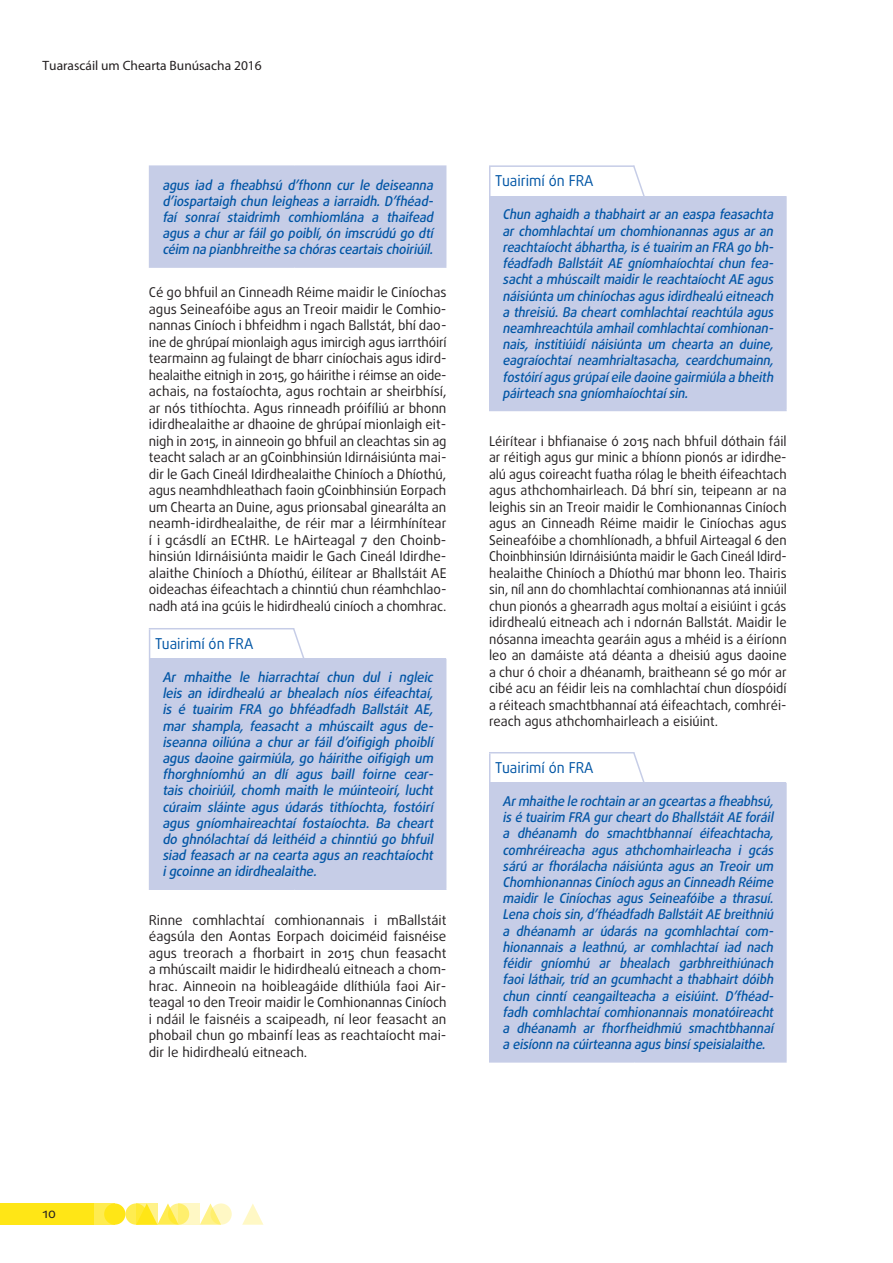
<style>
.page{position:relative;width:893px;height:1263px;background:#fff}
.page>*{position:absolute;margin:0;border:0;box-sizing:border-box;transform-origin:0 0}
.opinion_header{font:15px "Daxline Pro";color:#0155a5;scale:.95 1}
.body_text{font:13.5px/16.5px "Daxline Pro";color:#231f20;text-align:justify}
.opinion_text{font:italic 500 13.5px/16.2px "Daxline Pro";color:#0155a5;text-align:justify;scale:.94 1}
.opinion_text-2{font:italic 500 13.5px/16.2px "Daxline Pro";color:#0155a5;text-align:justify}
.opinion_text-3{font:italic 500 13.5px/16.2px "Daxline Pro";color:#0155a5;text-align:justify;scale:.95 1}
.t1{font:13.5px "Myriad Pro";color:#231f20}
</style>
<div class="page">
<svg style="left:125px;top:1203px;width:22px;height:22px"></svg>
<div style="left:94px;top:1203px;width:21px;height:22px;background:#ffec50"></div>
<div style="left:0;top:1203px;width:94px;height:22px;background:#ffe616"></div>
<svg style="left:200px;top:1203px;width:18px;height:22px"></svg>
<svg style="left:242px;top:1204px;width:21px;height:21px"></svg>
<div style="left:104px;top:1203px;width:21px;height:22px;background:#ffe616;border-radius:50%"></div>
<svg style="left:157px;top:1203px;width:18px;height:22px"></svg>
<svg style="left:168px;top:1203px;width:21px;height:22px"></svg>
<svg style="left:210px;top:1203px;width:22px;height:22px"></svg>
<svg style="left:136px;top:1203px;width:21px;height:22px"></svg>
<svg style="left:179px;top:1203px;width:21px;height:22px"></svg>
<div style="left:150px;top:166px;width:296px;height:101px;background:#c6cde7"></div>
<hr style="left:149px;top:165px;width:145px;height:2px;background:#c6cde7">
<hr style="left:149px;top:167px;width:1px;height:99px;background:#c6cde7">
<hr style="left:294px;top:165px;width:152px;height:2px;background:#c6cde7">
<hr style="left:149px;top:266px;width:145px;height:2px;background:#c6cde7">
<hr style="left:294px;top:266px;width:152px;height:2px;background:#c6cde7">
<div style="left:150px;top:659px;width:296px;height:230px;background:#c6cde7"></div>
<hr style="left:149px;top:659px;width:1px;height:229px;background:#c6cde7">
<hr style="left:149px;top:888px;width:145px;height:2px;background:#c6cde7">
<hr style="left:294px;top:888px;width:152px;height:2px;background:#c6cde7">
<hr style="left:149px;top:628px;width:145px;height:1px;background:#c6cde7">
<hr style="left:149px;top:629px;width:1px;height:30px;background:#c6cde7">
<div style="left:490px;top:196px;width:296px;height:214px;background:#c6cde7"></div>
<hr style="left:785px;top:196px;width:2px;height:214px;background:#c6cde7">
<hr style="left:489px;top:196px;width:1px;height:214px;background:#c6cde7">
<hr style="left:489px;top:410px;width:145px;height:1px;background:#c6cde7">
<hr style="left:634px;top:410px;width:153px;height:1px;background:#c6cde7">
<hr style="left:489px;top:165px;width:145px;height:2px;background:#c6cde7">
<svg style="left:489px;top:167px;width:1px;height:29px"></svg>
<div style="left:490px;top:783px;width:296px;height:279px;background:#c6cde7"></div>
<hr style="left:785px;top:783px;width:2px;height:278px;background:#c6cde7">
<hr style="left:489px;top:783px;width:1px;height:278px;background:#c6cde7">
<hr style="left:489px;top:1061px;width:145px;height:1px;background:#c6cde7">
<hr style="left:634px;top:1061px;width:153px;height:1px;background:#c6cde7">
<hr style="left:489px;top:752px;width:145px;height:1px;background:#c6cde7">
<hr style="left:489px;top:753px;width:1px;height:30px;background:#c6cde7">
<svg style="left:292px;top:628px;width:14px;height:31px"></svg>
<svg style="left:632px;top:165px;width:13px;height:31px"></svg>
<svg style="left:632px;top:752px;width:14px;height:31px"></svg>
<p class="t1" style="left:43px;top:57px;width:221px">Tuarascáil um Chearta Bunúsacha 2016</p>
<p class="opinion_text-3" style="left:162px;top:177px;width:290px">agus iad a fheabhsú d’fhonn cur le deiseanna d’iospartaigh chun leigheas a iarraidh. D’fhéad&shy;faí sonraí staidrimh comhiomlána a thaifead agus a chur ar fáil go poiblí, ón imscrúdú go dtí céim na pianbhreithe sa chórasceartaischoiriúil.</p>
<p class="body_text" style="left:149px;top:284px;width:299px">Cé go bhfuil an Cinneadh Réime maidir le Ciníochas agus Seineafóibe agus an Treoir maidir le Comhio&shy;nannas Ciníoch i bhfeidhm i ngach Ballstát, bhí dao&shy;ine de ghrúpaí mionlaigh agus imircigh agus iarrthóirí tearmainn ag fulaingt de bharr ciníochais agus idird&shy;healaithe eitnigh in 2015, go háirithe i réimse an oide&shy;achais, na fostaíochta, agus rochtain ar sheirbhísí, ar nós tithíochta. Agus rinneadh próifíliú ar bhonn idirdhealaithe ar dhaoine de ghrúpaí mionlaigh eit&shy;nigh in 2015, in ainneoin go bhfuil an cleachtas sin ag teacht salach ar an gCoinbhinsiún Idirnáisiúnta mai&shy;dir le Gach Cineál Idirdhealaithe Chiníoch a Dhíothú, agus neamhdhleathach faoin gCoinbhinsiún Eorpach um Chearta an Duine, agus prionsabal ginearálta an neamh-idirdhealaithe, de réir mar a léirmhínítear í i gcásdlí an ECtHR. Le hAirteagal 7 den Choinb&shy;hinsiún Idirnáisiúnta maidir le Gach Cineál Idirdhe&shy;alaithe Chiníoch a Dhíothú, éilítear ar Bhallstáit AE oideachas éifeachtach a chinntiú chun réamhchlao&shy;nadh atá ina gcúis le hidirdhealú ciníoch a chomhrac.</p>
<p class="opinion_header" style="left:155px;top:634px;width:105px">Tuairimí ón FRA</p>
<p class="opinion_text-2" style="left:162px;top:669px;width:275px">Ar mhaithe le hiarrachtaí chun dul i ngleic leis an idirdhealú ar bhealach níos éifeachtaí, is é tuairim FRA go bhféadfadh Ballstáit AE, mar shampla, feasacht a mhúscailt agus de&shy;iseanna oiliúna a chur ar fáil d’oifigigh phoiblí agus daoine gairmiúla, go háirithe oifigigh um fhorghníomhú an dlí agus baill foirne cear&shy;tais choiriúil, chomh maith le múinteoirí, lucht cúraim sláinte agus údarás tithíochta, fostóirí agus gníomhaireachtaí fostaíochta. Ba cheart do ghnólachtaí dá leithéid a chinntiú go bhfuil siad feasach ar na cearta agus an reachtaíocht igcoinne an idirdhealaithe.</p>
<p class="body_text" style="left:149px;top:911px;width:299px">Rinne comhlachtaí comhionannais i mBallstáit éagsúla den Aontas Eorpach doiciméid faisnéise agus treorach a fhorbairt in 2015 chun feasacht a mhúscailt maidir le hidirdhealú eitneach a chom&shy;hrac. Ainneoin na hoibleagáide dlíthiúla faoi Air&shy;teagal 10 den Treoir maidir le Comhionannas Ciníoch i ndáil le faisnéis a scaipeadh, ní leor feasacht an phobail chun go mbainfí leas as reachtaíocht mai&shy;dir le hidirdhealú eitneach.</p>
<p class="opinion_header" style="left:495px;top:171px;width:105px">Tuairimí ón FRA</p>
<p class="opinion_text" style="left:502px;top:207px;width:293px">Chun aghaidh a thabhairt ar an easpa feasachta ar chomhlachtaí um chomhionannas agus ar an reachtaíochtábhartha,isé tuairim an FRA go bh&shy;féadfadh Ballstáit AE gníomhaíochtaí chun fea&shy;sachta mhúscailtmaidirle reachtaíochtAE agus náisiúnta um chiníochasagusidirdhealú eitneach a threisiú. Ba cheart comhlachtaí reachtúla agus neamhreachtúla amhailcomhlachtaícomhionan&shy;nais, institiúidí náisiúnta um chearta an duine, eagraíochtaí neamhrialtasacha, ceardchumainn, fostóiríagusgrúpaíeile daoine gairmiúla a bheith páirteach sna gníomhaíochtaísin.</p>
<p class="body_text" style="left:489px;top:433px;width:299px">Léirítear i bhfianaise ó 2015 nach bhfuil dóthain fáil ar réitigh agus gur minic a bhíonn pionós ar idirdhe&shy;alú agus coireacht fuatha rólag le bheith éifeachtach agus athchomhairleach. Dá bhrí sin, teipeann ar na leighis sin an Treoir maidir le Comhionannas Ciníoch agus an Cinneadh Réime maidir le Ciníochas agus Seineafóibe a chomhlíonadh, a bhfuil Airteagal 6 den Choinbhinsiún Idirnáisiúnta maidir le Gach Cineál Idird&shy;healaithe Chiníoch a Dhíothú mar bhonn leo. Thairis sin, níl ann do chomhlachtaí comhionannas atá inniúil chun pionós a ghearradh agus moltaí a eisiúint i gcás idirdhealú eitneach ach i ndornán Ballstát. Maidir le nósanna imeachta gearáin agus a mhéid is a éiríonn leo an damáiste atá déanta a dheisiú agus daoine a chur ó choir a dhéanamh, braitheann sé go mór ar cibé acu an féidir leis na comhlachtaí chun díospóidí a réiteach smachtbhannaí atá éifeachtach, comhréi&shy;reach agus athchomhairleach a eisiúint.</p>
<p class="opinion_header" style="left:495px;top:758px;width:105px">Tuairimí ón FRA</p>
<p class="opinion_text" style="left:502px;top:793px;width:293px">Armhaithe le rochtain aran gceartasa fheabhsú, isé tuairim FRA gurcheartdo BhallstáitAE foráil a dhéanamh do smachtbhannaí éifeachtacha, comhréireacha agus athchomhairleacha i gcás sárú ar fhorálacha náisiúnta agus an Treoir um ChomhionannasCiníoch agusan Cinneadh Réime maidir le Ciníochas agus Seineafóibe a thrasuí.<br>Lena choissin,d’fhéadfadh BallstáitAE breithniú a dhéanamh ar údarás na gcomhlachtaí com&shy;hionannais a leathnú, ar comhlachtaí iad nach féidir gníomhú ar bhealach garbhreithiúnach faoi láthair, tríd an gcumhacht a thabhairt dóibh chun cinntí ceangailteacha a eisiúint. D’fhéad&shy;fadh comhlachtaí comhionannais monatóireacht a dhéanamh ar fhorfheidhmiú smachtbhannaí a eisíonn na cúirteanna agusbinsíspeisialaithe.</p>
<p class="body_text" style="left:43px;top:1205px;width:15px">10</p>
</div>
